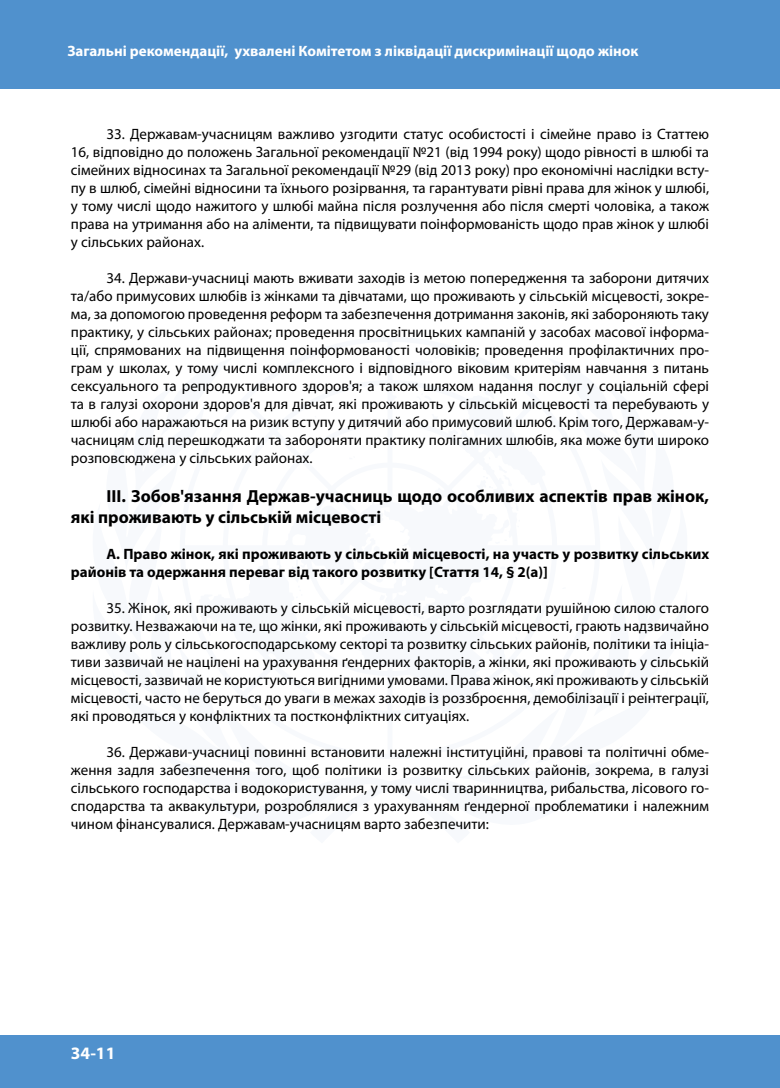
<style>
.page{position:relative;width:780px;height:1088px;background:#fff}
.page>*{position:absolute;margin:0;border:0;box-sizing:border-box;transform-origin:0 0}
.t1{font:700 17.5px/21px "Myriad Pro";color:#000}
.t2{font:700 17.5px "Myriad Pro";color:#fff}
.t3{font:15px/18px "Myriad Pro";color:#000;text-align:justify}
.t4{font:700 15px/18px "Myriad Pro";color:#000}
.t5{font:700 15px "Myriad Pro";color:#fff}
</style>
<div class="page">
<div style="left:0;top:0;width:780px;height:88px;background:#5091cd"></div>
<div style="left:0;top:1035px;width:780px;height:53px;background:#5091cd"></div>
<p class="t5" style="left:67px;top:42px;width:572px">Загальні рекомендації, ухвалені Комітетом з ліквідації дискримінації щодо жінок</p>
<p class="t3" style="left:71px;top:125px;width:639px;text-indent:35px">33. Державам-учасницям важливо узгодити статус особистості і сімейне право із Статтею 16, відповідно до положень Загальної рекомендації №21 (від 1994 року) щодо рівності в шлюбі та сімейних відносинах та Загальної рекомендації №29 (від 2013 року) про економічні наслідки всту&shy;пу в шлюб, сімейні відносини та їхнього розірвання, та гарантувати рівні права для жінок у шлюбі, у тому числі щодо нажитого у шлюбі майна після розлучення або після смерті чоловіка, а також права на утримання або на аліменти, та підвищувати поінформованість щодо прав жінок у шлюбі у сільських районах.</p>
<p class="t3" style="left:71px;top:269px;width:639px;text-indent:35px">34. Держави-учасниці мають вживати заходів із метою попередження та заборони дитячих та/або примусових шлюбів із жінками та дівчатами, що проживають у сільській місцевості, зокре&shy;ма, за допомогою проведення реформ та забезпечення дотримання законів, які забороняють таку практику, у сільських районах; проведення просвітницьких кампаній у засобах масової інформа&shy;ції, спрямованих на підвищення поінформованості чоловіків; проведення профілактичних про&shy;грам у школах, у тому числі комплексного і відповідного віковим критеріям навчання з питань сексуального та репродуктивного здоров'я; а також шляхом надання послуг у соціальній сфері та в галузі охорони здоров'я для дівчат, які проживають у сільській місцевості та перебувають у шлюбі або наражаються на ризик вступу у дитячий або примусовий шлюб. Крім того, Державам-у&shy;часницям слід перешкоджати та забороняти практику полігамних шлюбів, яка може бути широко розповсюджена у сільських районах.</p>
<p class="t1" style="left:71px;top:486px;width:639px;text-indent:35px">IІІ. Зобов'язання Держав-учасниць щодо особливих аспектів прав жінок, які проживають у сільській місцевості</p>
<p class="t4" style="left:71px;top:545px;width:639px;text-indent:35px">A. Право жінок, які проживають у сільській місцевості, на участь у розвитку сільських районів та одержання переваг від такого розвитку [Стаття 14, § 2(a)]</p>
<p class="t3" style="left:71px;top:599px;width:639px;text-indent:35px">35. Жінок, які проживають у сільській місцевості, варто розглядати рушійною силою сталого розвитку. Незважаючи на те, що жінки, які проживають у сільській місцевості, грають надзвичайно важливу роль у сільськогосподарському секторі та розвитку сільських районів, політики та ініціа&shy;тиви зазвичай не націлені на урахування ґендерних факторів, а жінки, які проживають у сільській місцевості, зазвичай не користуються вигідними умовами. Права жінок, які проживають у сільській місцевості, часто не беруться до уваги в межах заходів із роззброєння, демобілізації і реінтеграції, які проводяться у конфліктних та постконфліктних ситуаціях.</p>
<p class="t3" style="left:71px;top:743px;width:639px;text-indent:35px">36. Держави-учасниці повинні встановити належні інституційні, правові та політичні обме&shy;ження задля забезпечення того, щоб політики із розвитку сільських районів, зокрема, в галузі сільського господарства і водокористування, у тому числі тваринництва, рибальства, лісового го&shy;сподарства та аквакультури, розроблялися з урахуванням ґендерної проблематики і належним чином фінансувалися. Державам-учасницям варто забезпечити:</p>
<p class="t2" style="left:71px;top:1044px;width:46px">34-11</p>
</div>
